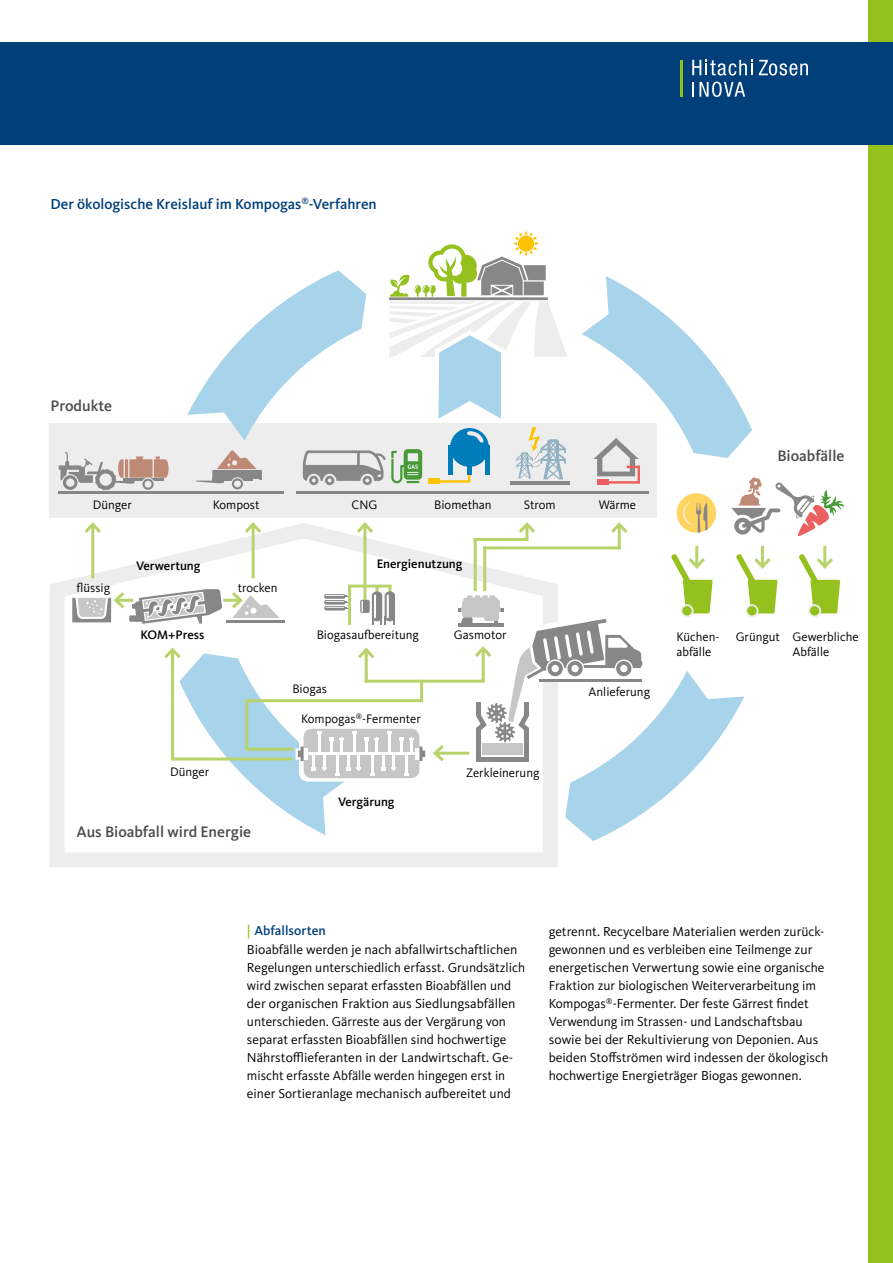
<style>
.page{position:relative;width:893px;height:1263px;background:#fff}
.page>*{position:absolute;margin:0;border:0;box-sizing:border-box;transform-origin:0 0}
.t1{font:500 15.75px "Kievit Pro";color:#4a4a49}
.t2{font:500 15px "Kievit Pro";color:#003f7a}
.t3{font:13.5px/18.1px "Kievit Pro";color:#000}
.t4{font:12.75px/15.8px "Kievit Pro";color:#000}
.t5{font:500 12.75px "Kievit Pro";color:#000}
.s1{font-weight:500;color:#95c11f}
.s2{font-weight:500;color:#003f7a}
</style>
<div class="page">
<div style="left:868px;top:0;width:25px;height:1263px;background:#95c11f"></div>
<div style="left:0;top:43px;width:893px;height:102px;background:#003f7a"></div>
<svg style="left:692px;top:82px;width:53px;height:15px"></svg>
<svg style="left:759px;top:60px;width:49px;height:16px"></svg>
<svg style="left:692px;top:60px;width:61px;height:16px"></svg>
<hr style="left:681px;top:60px;width:2px;height:37px;background:#95c11f">
<div style="left:49px;top:423px;width:608px;height:94px;background:#ededed"></div>
<svg style="left:49px;top:517px;width:516px;height:350px"></svg>
<svg style="left:229px;top:589px;width:50px;height:29px"></svg>
<hr style="left:227px;top:619px;width:58px;height:3px;background:#878787">
<hr style="left:435px;top:752px;width:34px;height:3px;background:#b9d36c">
<svg style="left:431px;top:742px;width:16px;height:22px"></svg>
<hr style="left:365px;top:680px;width:120px;height:3px;background:#b9d36c">
<hr style="left:252px;top:524px;width:3px;height:54px;background:#b9d36c">
<svg style="left:242px;top:520px;width:22px;height:16px"></svg>
<hr style="left:91px;top:524px;width:3px;height:54px;background:#b9d36c">
<svg style="left:81px;top:520px;width:23px;height:16px"></svg>
<hr style="left:458px;top:608px;width:45px;height:3px;background:#878787">
<hr style="left:458px;top:623px;width:45px;height:3px;background:#878787">
<svg style="left:72px;top:589px;width:150px;height:35px"></svg>
<hr style="left:348px;top:585px;width:43px;height:3px;background:#b9d36c">
<svg style="left:324px;top:594px;width:24px;height:16px"></svg>
<hr style="left:363px;top:524px;width:3px;height:77px;background:#b9d36c">
<svg style="left:354px;top:520px;width:22px;height:16px"></svg>
<svg style="left:360px;top:585px;width:35px;height:40px"></svg>
<hr style="left:348px;top:585px;width:3px;height:40px;background:#b9d36c">
<hr style="left:618px;top:524px;width:3px;height:25px;background:#b9d36c">
<hr style="left:483px;top:546px;width:137px;height:3px;background:#b9d36c">
<hr style="left:483px;top:546px;width:3px;height:45px;background:#b9d36c">
<hr style="left:525px;top:524px;width:3px;height:17px;background:#b9d36c">
<svg style="left:516px;top:520px;width:22px;height:16px"></svg>
<hr style="left:474px;top:538px;width:54px;height:3px;background:#b9d36c">
<hr style="left:474px;top:538px;width:3px;height:53px;background:#b9d36c">
<svg style="left:808px;top:604px;width:13px;height:13px"></svg>
<div style="left:810px;top:606px;width:9px;height:9px;background:#95c11f;border-radius:50%"></div>
<hr style="left:695px;top:546px;width:3px;height:21px;background:#b9d36c">
<hr style="left:761px;top:546px;width:3px;height:21px;background:#b9d36c">
<svg style="left:460px;top:554px;width:317px;height:288px"></svg>
<hr style="left:823px;top:546px;width:3px;height:21px;background:#b9d36c">
<svg style="left:799px;top:554px;width:41px;height:59px"></svg>
<div style="left:231px;top:477px;width:13px;height:13px;border:2px solid #ededed;border-radius:50%"></div>
<div style="left:141px;top:478px;width:14px;height:13px;border:2px solid #ededed;border-radius:50%"></div>
<svg style="left:59px;top:452px;width:110px;height:38px"></svg>
<div style="left:66px;top:478px;width:8px;height:9px;background:#ededed;border-radius:50%"></div>
<hr style="left:59px;top:491px;width:225px;height:3px;background:#878787">
<hr style="left:296px;top:491px;width:353px;height:3px;background:#878787">
<svg style="left:187px;top:231px;width:380px;height:258px"></svg>
<svg style="left:161px;top:645px;width:264px;height:191px"></svg>
<svg style="left:580px;top:276px;width:264px;height:261px"></svg>
<hr style="left:510px;top:481px;width:59px;height:4px;background:#878787">
<p class="t2" style="left:50px;top:195px;width:328px">Der ökologische Kreislauf im Kompogas<sup>®</sup>-Verfahren</p>
<p class="t1" style="left:50px;top:396px;width:63px">Produkte</p>
<p class="t4" style="left:93px;top:497px;width:41px">Dünger</p>
<p class="t4" style="left:213px;top:497px;width:48px">Kompost</p>
<p class="t4" style="left:352px;top:497px;width:27px">CNG</p>
<p class="t4" style="left:434px;top:497px;width:59px">Biomethan</p>
<p class="t4" style="left:524px;top:497px;width:33px">Strom</p>
<p class="t4" style="left:599px;top:497px;width:39px">Wärme</p>
<p class="t5" style="left:136px;top:558px;width:66px">Verwertung</p>
<p class="t5" style="left:377px;top:556px;width:87px">Energienutzung</p>
<p class="t4" style="left:77px;top:580px;width:35px">flüssig</p>
<p class="t4" style="left:238px;top:580px;width:41px">trocken</p>
<p class="t1" style="left:777px;top:446px;width:69px">Bioabfälle</p>
<p class="t5" style="left:140px;top:627px;width:66px">KOM+Press</p>
<p class="t4" style="left:170px;top:764px;width:41px">Dünger</p>
<p class="t1" style="left:77px;top:823px;width:176px">Aus Bioabfall wird Energie</p>
<p class="t4" style="left:317px;top:627px;width:104px">Biogasaufbereitung</p>
<p class="t4" style="left:292px;top:681px;width:36px">Biogas</p>
<p class="t4" style="left:301px;top:711px;width:121px">Kompogas<sup>®</sup>-Fermenter</p>
<p class="t5" style="left:338px;top:794px;width:58px">Vergärung</p>
<p class="t4" style="left:454px;top:627px;width:54px">Gasmotor</p>
<p class="t4" style="left:676px;top:628px;width:44px">Küchen&shy;abfälle</p>
<p class="t4" style="left:792px;top:628px;width:68px;text-indent:-57px">Grüngut Gewerbliche<br>Abfälle</p>
<p class="t4" style="left:466px;top:765px;width:75px">Zerkleinerung</p>
<p class="t4" style="left:588px;top:684px;width:63px">Anlieferung</p>
<p class="t3" style="left:247px;top:921px;width:280px"><span class="s1">|</span> <span class="s2">Abfallsorten<br></span>Bioabfälle werden je nach abfallwirtschaftlichen Regelungen unterschiedlich erfasst. Grundsätzlich wird zwischen separat erfassten Bioabfällen und der organischen Fraktion aus Siedlungsabfällen unterschieden. Gärreste aus der Vergärung von separat erfassten Bioabfällen sind hochwertige Nährstofflieferanten in der Landwirtschaft. Ge&shy;mischt erfasste Abfälle werden hingegen erst in einer Sortieranlage mechanisch aufbereitet und</p>
<p class="t3" style="left:549px;top:922px;width:281px">getrennt. Recycelbare Materialien werden zurück&shy;gewonnen und es verbleiben eine Teilmenge zur energetischen Verwertung sowie eine organische Fraktion zur biologischen Weiterverarbeitung im Kompogas<sup>®</sup>-Fermenter. Der feste Gärrest findet Verwendung im Strassen- und Landschaftsbau sowie bei der Rekultivierung von Deponien. Aus beiden Stoffströmen wird indessen der ökologisch hochwertige Energieträger Biogas gewonnen.</p>
</div>
